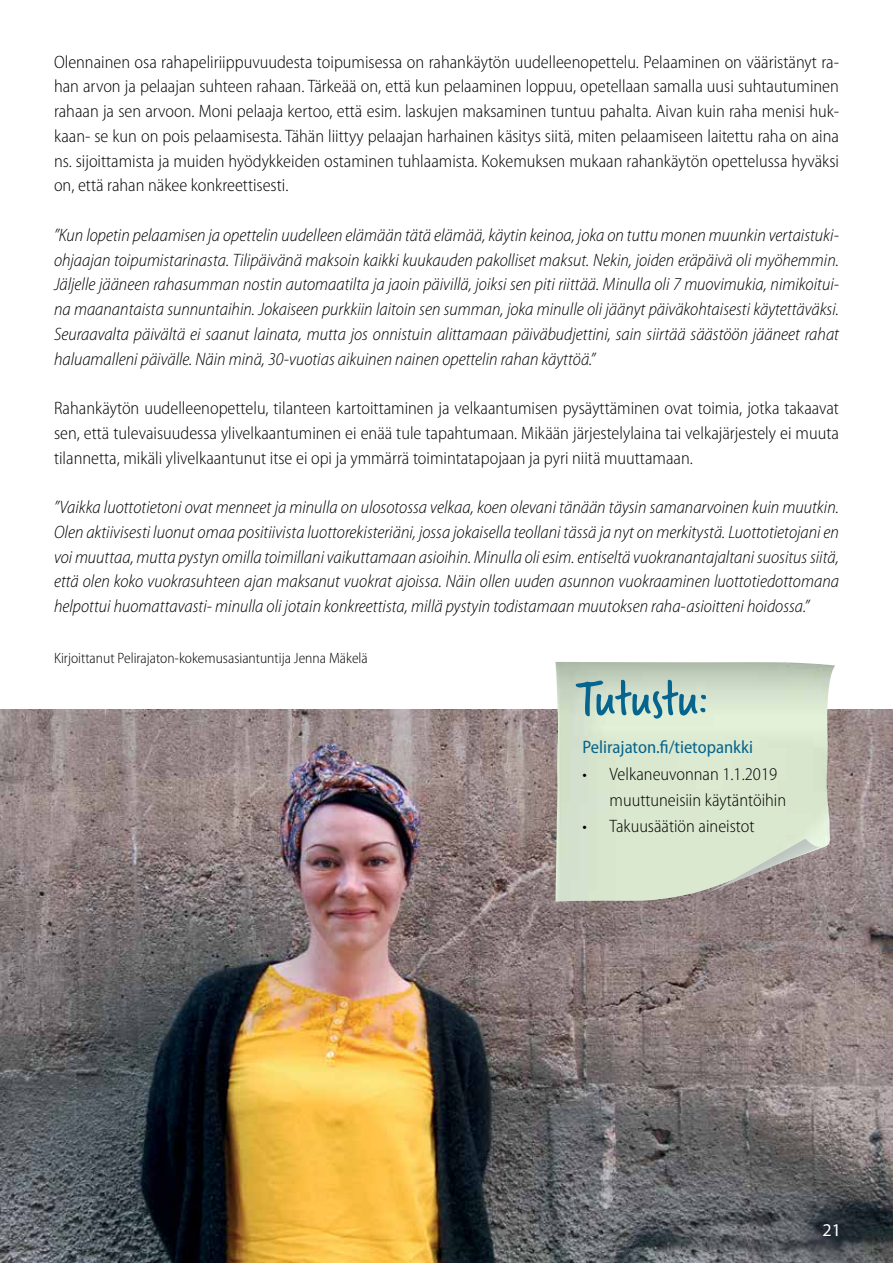
<style>
.page{position:relative;width:893px;height:1263px;background:#fff}
.page>*{position:absolute;margin:0;border:0;box-sizing:border-box;transform-origin:0 0}
.t1{font:51px "Verveine";letter-spacing:-.03em;color:#05658e}
.t2{font:italic 300 semi-condensed 18px/24.8px "Myriad Pro";color:#000;text-align:justify}
.t3{font:300 semi-condensed 18px/24.8px "Myriad Pro";color:#000;text-align:justify}
.t4{font:semi-condensed 18px "Myriad Pro";color:#05658e}
.t5{font:18px "Myriad Pro";color:#fff}
.t6{font:300 semi-condensed 15px "Myriad Pro";color:#000}
</style>
<div class="page">
<img style="left:0;top:709px;width:893px;height:554px">
<img style="left:555px;top:662px;width:280px;height:239px">
<img style="left:701px;top:839px;width:120px;height:56px">
<p class="t3" style="left:54px;top:50px;width:786px">Olennainen osa rahapeliriippuvuudesta toipumisessa on rahankäytön uudelleenopettelu. Pelaaminen on vääristänyt ra&shy;han arvon ja pelaajan suhteen rahaan. Tärkeää on, että kun pelaaminen loppuu, opetellaan samalla uusi suhtautuminen rahaan ja sen arvoon. Moni pelaaja kertoo, että esim. laskujen maksaminen tuntuu pahalta. Aivan kuin raha menisi huk&shy;kaan- se kun on pois pelaamisesta. Tähän liittyy pelaajan harhainen käsitys siitä, miten pelaamiseen laitettu raha on aina ns. sijoittamista ja muiden hyödykkeiden ostaminen tuhlaamista. Kokemuksen mukaan rahankäytön opettelussa hyväksi on, että rahan näkee konkreettisesti.</p>
<p class="t2" style="left:54px;top:223px;width:787px">”Kun lopetin pelaamisen ja opettelin uudelleen elämään tätä elämää, käytin keinoa, joka on tuttu monen muunkin vertaistuki&shy;ohjaajan toipumistarinasta. Tilipäivänä maksoin kaikki kuukauden pakolliset maksut. Nekin, joiden eräpäivä oli myöhemmin.<br>Jäljelle jääneen rahasumman nostin automaatilta ja jaoin päivillä, joiksi sen piti riittää. Minulla oli 7 muovimukia, nimikoitui&shy;na maanantaista sunnuntaihin. Jokaiseen purkkiin laitoin sen summan, joka minulle oli jäänyt päiväkohtaisesti käytettäväksi.<br>Seuraavalta päivältä ei saanut lainata, mutta jos onnistuin alittamaan päiväbudjettini, sain siirtää säästöön jääneet rahat haluamalleni päivälle. Näin minä, 30-vuotias aikuinen nainen opettelin rahan käyttöä.”</p>
<p class="t3" style="left:54px;top:396px;width:786px">Rahankäytön uudelleenopettelu, tilanteen kartoittaminen ja velkaantumisen pysäyttäminen ovat toimia, jotka takaavat sen, että tulevaisuudessa ylivelkaantuminen ei enää tule tapahtumaan. Mikään järjestelylaina tai velkajärjestely ei muuta tilannetta, mikäli ylivelkaantunut itse ei opi ja ymmärrä toimintatapojaan ja pyri niitä muuttamaan.</p>
<p class="t2" style="left:54px;top:495px;width:786px">”Vaikka luottotietoni ovat menneet ja minulla on ulosotossa velkaa, koen olevani tänään täysin samanarvoinen kuin muutkin.<br>Olen aktiivisesti luonut omaa positiivista luottorekisteriäni, jossa jokaisella teollani tässä ja nyt on merkitystä. Luottotietojani en voi muuttaa, mutta pystyn omilla toimillani vaikuttamaan asioihin. Minulla oli esim. entiseltä vuokranantajaltani suositus siitä, että olen koko vuokrasuhteen ajan maksanut vuokrat ajoissa. Näin ollen uuden asunnon vuokraaminen luottotiedottomana helpottui huomattavasti- minulla oli jotain konkreettista, millä pystyin todistamaan muutoksen raha-asioitteni hoidossa.”</p>
<p class="t6" style="left:54px;top:650px;width:315px">Kirjoittanut Pelirajaton-kokemusasiantuntija Jenna Mäkelä</p>
<h1 class="t1" style="left:576px;top:665px;width:134px">Tutustu:</h1>
<p class="t4" style="left:583px;top:738px;width:172px">Pelirajaton.fi/tietopankki</p>
<p class="t3" style="left:610px;top:761px;width:178px;line-height:26.1px;text-indent:-27px">• Velkaneuvonnan 1.1.2019 muuttuneisiin käytäntöihin</p>
<p class="t3" style="left:583px;top:814px;width:173px">• Takuusäätiön aineistot</p>
<p class="t5" style="left:822px;top:1220px;width:20px">21</p>
</div>
